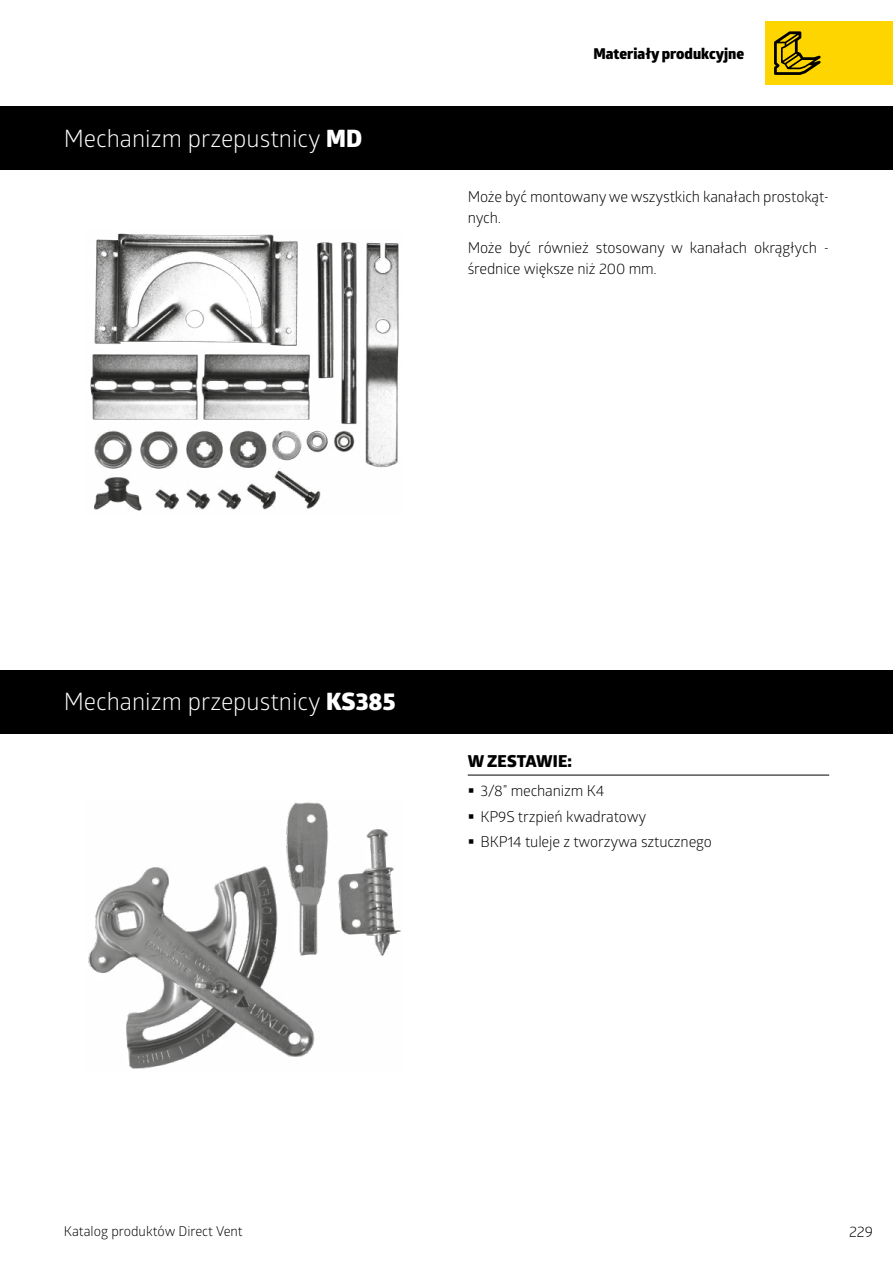
<style>
.page{position:relative;width:893px;height:1263px;background:#fff}
.page>*{position:absolute;margin:0;border:0;box-sizing:border-box;transform-origin:0 0}
.t1{font:24px "Glober";color:#fff}
.t2{font:800 16.5px "Glober";letter-spacing:.01em;color:#000}
.t3{font:15px/21px "Glober";letter-spacing:-.01em;color:#000}
.t4{font:800 15px "Glober";color:#000}
.t5{font:13.5px "Glober";color:#000}
.s1{font-weight:800}
</style>
<div class="page">
<div style="left:0;top:106px;width:893px;height:64px;background:#000"></div>
<div style="left:765px;top:21px;width:128px;height:64px;background:#ffd500"></div>
<svg style="left:774px;top:31px;width:47px;height:44px"></svg>
<div style="left:0;top:670px;width:893px;height:63px;background:#000"></div>
<img style="left:88px;top:802px;width:313px;height:267px">
<img style="left:90px;top:233px;width:309px;height:278px">
<hr style="left:468px;top:775px;width:361px;height:1px;background:#000">
<h1 class="t1" style="left:64px;top:122px;width:300px">Mechanizm przepustnicy <span class="s1">MD</span></h1>
<p class="t4" style="left:593px;top:42px;width:152px">Materiały produkcyjne</p>
<p class="t3" style="left:468px;top:186px;width:363px">Może być montowany we wszystkich kanałach prostokąt&shy;nych.</p>
<p class="t3" style="left:468px;top:236px;width:363px">Może być również stosowany w kanałach okrągłych - średnice większe niż 200 mm.</p>
<h1 class="t1" style="left:64px;top:685px;width:333px">Mechanizm przepustnicy <span class="s1">KS385</span></h1>
<p class="t2" style="left:468px;top:748px;width:106px">W ZESTAWIE:</p>
<p class="t3" style="left:480px;top:778px;width:233px;line-height:25.5px">3/8” mechanizm K4<br>KP9S trzpień kwadratowy<br>BKP14 tuleje z tworzywa sztucznego</p>
<p class="t5" style="left:64px;top:1222px;width:180px">Katalog produktów Direct Vent</p>
<p class="t3" style="left:849px;top:1220px;width:26px">229</p>
</div>
